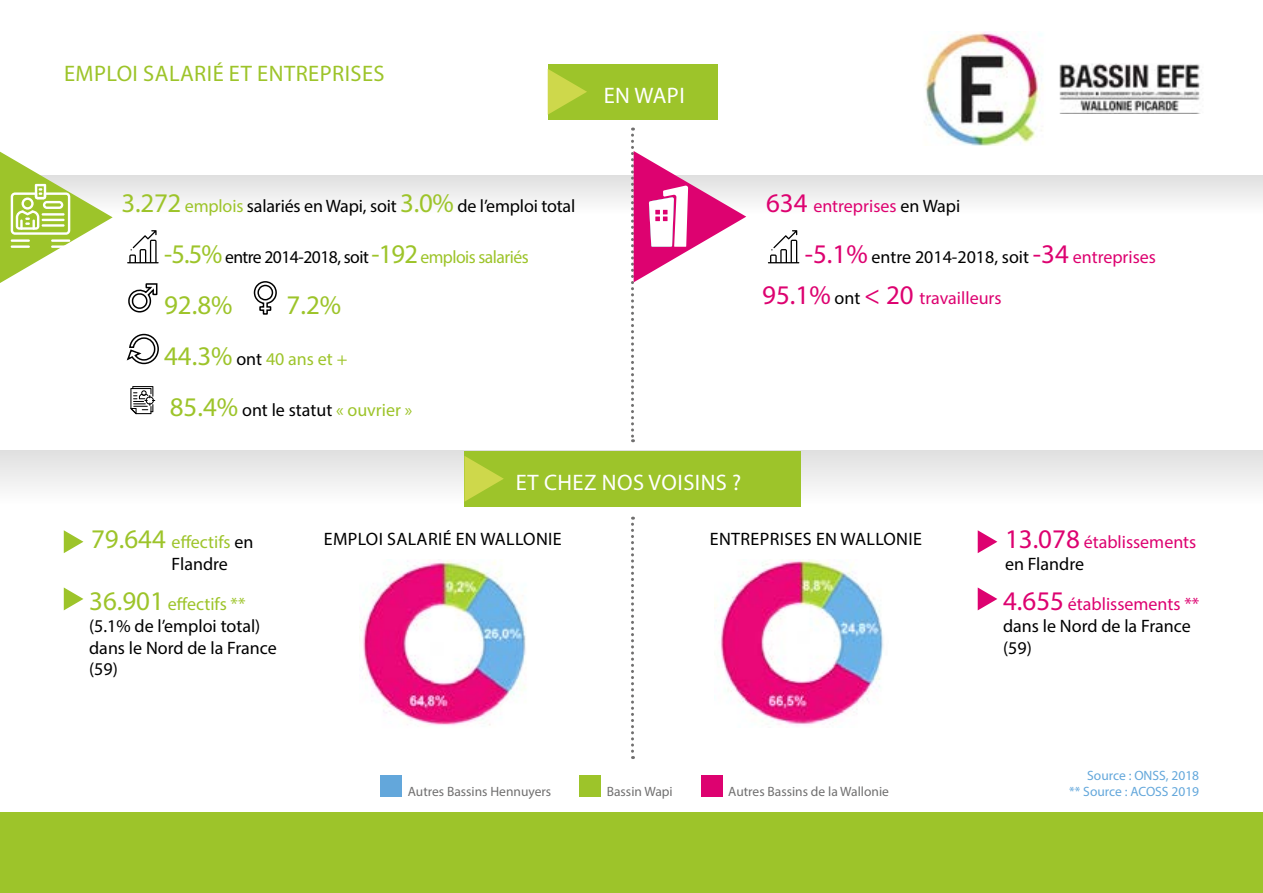
<style>
.page{position:relative;width:1263px;height:893px;background:#fff}
.page>*{position:absolute;margin:0;border:0;box-sizing:border-box;transform-origin:0 0}
.t1{font:27px "Myriad Pro";color:#9dc42a}
.t2{font:22.5px "Myriad Pro";letter-spacing:.02em;color:#9dc42a}
.t3{font:22.5px "Myriad Pro";letter-spacing:.02em;color:#fff}
.t4{font:18px/21.6px "Myriad Pro";color:#000}
.t5{font:18px/21.6px "Myriad Pro";color:#dd0270}
.t6{font:18px "Myriad Pro";letter-spacing:.02em;color:#000}
.t7{font:18px "Myriad Pro";letter-spacing:-.03em;color:#000}
.t8{font:18px/21.6px "Myriad Pro";color:#9dc42a}
.t9{font:13.5px "Myriad Pro";color:#706f6f}
.t10{font:13.5px/16.2px "Myriad Pro";color:#63a7db;text-align:right}
.s1{font-size:27px;color:#9dc42a}
.s2{color:#9dc42a}
.s3{font-size:27px}
.s4{color:#000}
.s5{font-size:27px;color:#dd0270}
.s6{color:#dd0270}
</style>
<div class="page">
<div style="left:0;top:175px;width:1263px;height:54px;background:linear-gradient(to bottom,#e1e1e1,#fff)"></div>
<div style="left:0;top:451px;width:1263px;height:75px;background:linear-gradient(to bottom,#e2e2e1,#fff)"></div>
<svg style="left:631px;top:517px;width:3px;height:242px"></svg>
<div style="left:0;top:812px;width:1263px;height:81px;background:#9dc42a"></div>
<svg style="left:127px;top:230px;width:32px;height:33px"></svg>
<svg style="left:128px;top:283px;width:30px;height:30px"></svg>
<svg style="left:253px;top:281px;width:24px;height:34px"></svg>
<svg style="left:126px;top:333px;width:33px;height:32px"></svg>
<svg style="left:130px;top:386px;width:25px;height:28px"></svg>
<svg style="left:768px;top:230px;width:31px;height:33px"></svg>
<svg style="left:64px;top:530px;width:19px;height:23px"></svg>
<svg style="left:64px;top:587px;width:19px;height:23px"></svg>
<svg style="left:978px;top:530px;width:19px;height:23px"></svg>
<svg style="left:978px;top:587px;width:19px;height:23px"></svg>
<div style="left:548px;top:64px;width:169px;height:56px;background:#9dc42a"></div>
<svg style="left:548px;top:69px;width:39px;height:46px"></svg>
<div style="left:381px;top:775px;width:21px;height:21px;background:#63a7db"></div>
<div style="left:580px;top:775px;width:21px;height:21px;background:#9dc42a"></div>
<div style="left:701px;top:775px;width:21px;height:21px;background:#dd0270"></div>
<div style="left:464px;top:451px;width:336px;height:56px;background:#9dc42a"></div>
<svg style="left:464px;top:456px;width:40px;height:46px"></svg>
<svg style="left:0;top:152px;width:113px;height:131px"></svg>
<hr style="left:11px;top:239px;width:19px;height:3px;background:#fff">
<hr style="left:11px;top:245px;width:19px;height:3px;background:#fff">
<hr style="left:51px;top:239px;width:19px;height:3px;background:#fff">
<hr style="left:51px;top:245px;width:19px;height:3px;background:#fff">
<svg style="left:631px;top:128px;width:115px;height:314px"></svg>
<img style="left:359px;top:560px;width:167px;height:166px">
<img style="left:714px;top:559px;width:170px;height:167px">
<img style="left:925px;top:32px;width:118px;height:114px">
<img style="left:1059px;top:64px;width:143px;height:50px">
<p class="t2" style="left:64px;top:59px;width:322px">EMPLOI SALARIÉ ET ENTREPRISES</p>
<p class="t3" style="left:604px;top:81px;width:82px">EN WAPI</p>
<p class="t4" style="left:122px;top:194px;width:455px"><span class="s1">3.272</span> <span class="s2">emplois</span> salariés en Wapi, soit <span class="s1">3.0%</span> de l’emploi total</p>
<p class="t7" style="left:164px;top:246px;width:366px"><span class="s1">-5.5%</span> entre 2014-2018, soit <span class="s1">-192</span> <span class="s2">emplois salariés</span></p>
<h1 class="t1" style="left:164px;top:288px;width:70px">92.8%</h1>
<h1 class="t1" style="left:287px;top:288px;width:56px">7.2%</h1>
<p class="t8" style="left:164px;top:348px;width:185px"><span class="s3">44.3%</span> <span class="s4">ont</span> 40 ans et +</p>
<p class="t4" style="left:170px;top:399px;width:244px"><span class="s1">85.4%</span> ont le statut <span class="s2">« ouvrier »</span></p>
<p class="t3" style="left:516px;top:468px;width:227px">ET CHEZ NOS VOISINS ?</p>
<p class="t5" style="left:766px;top:194px;width:196px"><span class="s3">634</span> entreprises <span class="s4">en Wapi</span></p>
<p class="t4" style="left:805px;top:246px;width:353px"><span class="s5">-5.1%</span> entre 2014-2018, soit <span class="s5">-34</span> <span class="s6">entreprises</span></p>
<p class="t5" style="left:762px;top:286px;width:241px"><span class="s3">95.1%</span> <span class="s4">ont</span> <span class="s3">&lt; 20</span> travailleurs</p>
<p class="t8" style="left:172px;top:531px;width:83px;text-indent:-81px"><span class="s3">79.644</span> effectifs <span class="s4">en<br>Flandre</span></p>
<p class="t4" style="left:89px;top:593px;width:189px"><span class="s1">36.901</span> <span class="s2">effectifs ** </span>(5.1% de l’emploi total) dans le Nord de la France (59)</p>
<p class="t6" style="left:324px;top:527px;width:239px">EMPLOI SALARIÉ EN WALLONIE</p>
<p class="t6" style="left:710px;top:527px;width:214px">ENTREPRISES EN WALLONIE</p>
<p class="t9" style="left:408px;top:783px;width:145px">Autres Bassins Hennuyers</p>
<p class="t9" style="left:607px;top:783px;width:67px">Bassin Wapi</p>
<p class="t9" style="left:728px;top:783px;width:162px">Autres Bassins de la Wallonie</p>
<p class="t5" style="left:1005px;top:531px;width:193px"><span class="s3">13.078</span> établissements <span class="s4">en Flandre</span></p>
<p class="t4" style="left:1003px;top:593px;width:198px"><span class="s5">4.655</span> <span class="s6">établissements ** </span>dans le Nord de la France (59)</p>
<p class="t10" style="left:1069px;top:767px;width:131px">Source : ONSS, 2018<br>** Source : ACOSS 2019</p>
</div>
